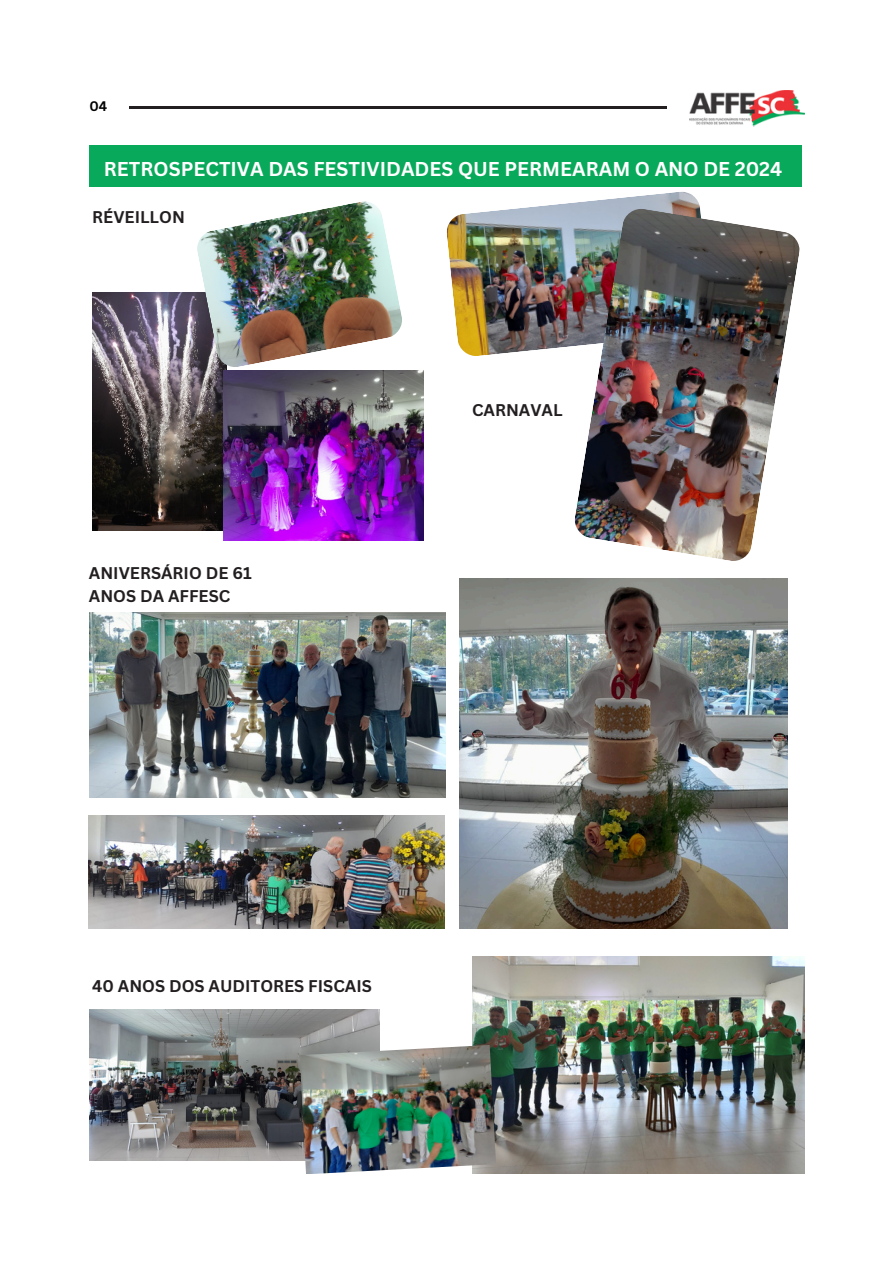
<style>
.page{position:relative;width:894px;height:1264px;background:#fff}
.page>*{position:absolute;margin:0;border:0;box-sizing:border-box;transform-origin:0 0}
.t1{font:700 19.5px "Canva Sans";color:#fff}
.t2{font:700 16.5px/22.5px "Canva Sans";color:#231f20}
.t3{font:700 13.5px "Canva Sans";color:#000}
</style>
<div class="page">
<img style="left:689px;top:91px;width:115px;height:36px">
<hr style="left:130px;top:106px;width:536px;height:2px;background:#231f20">
<div style="left:89px;top:145px;width:713px;height:42px;background:#09a95b"></div>
<img style="left:92px;top:293px;width:134px;height:237px">
<img style="left:223px;top:370px;width:200px;height:170px">
<img style="left:446px;top:191px;width:254px;height:165px">
<img style="left:196px;top:201px;width:206px;height:167px">
<img style="left:573px;top:207px;width:227px;height:354px">
<img style="left:459px;top:578px;width:328px;height:350px">
<img style="left:89px;top:613px;width:356px;height:184px">
<img style="left:89px;top:815px;width:355px;height:113px">
<img style="left:472px;top:956px;width:331px;height:217px">
<img style="left:89px;top:1009px;width:291px;height:151px">
<img style="left:299px;top:1044px;width:197px;height:129px">
<p class="t3" style="left:89px;top:96px;width:19px">04</p>
<p class="t1" style="left:104px;top:155px;width:679px">RETROSPECTIVA DAS FESTIVIDADES QUE PERMEARAM O ANO DE 2024</p>
<h1 class="t2" style="left:92px;top:205px;width:94px">RÉVEILLON</h1>
<p class="t2" style="left:89px;top:561px;width:164px">ANIVERSÁRIO DE 61<br>ANOS DA AFFESC</p>
<p class="t2" style="left:472px;top:398px;width:92px">CARNAVAL</p>
<p class="t2" style="left:92px;top:974px;width:281px">40 ANOS DOS AUDITORES FISCAIS</p>
</div>
